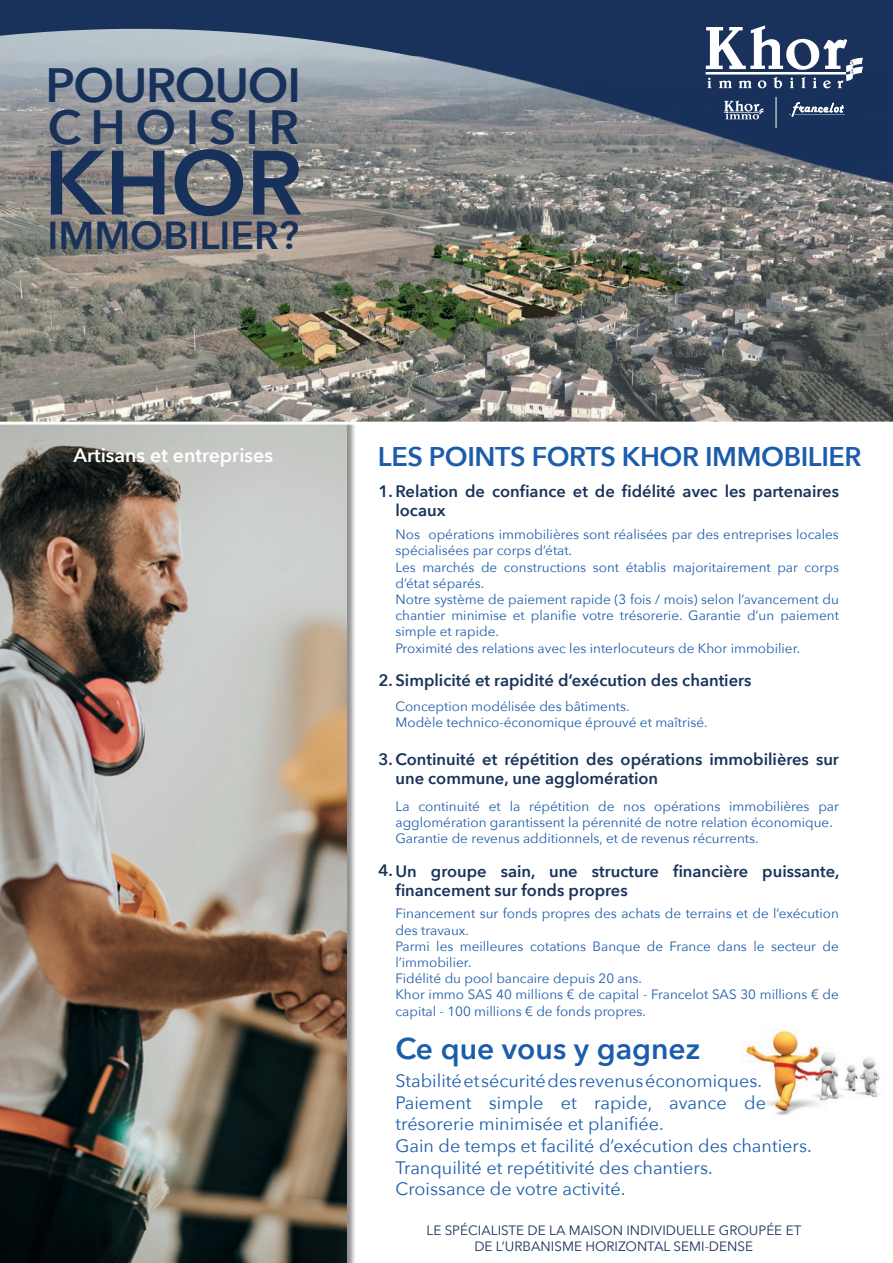
<style>
.page{position:relative;width:893px;height:1263px;background:#fff}
.page>*{position:absolute;margin:0;border:0;box-sizing:border-box;transform-origin:0 0}
.t1{font:600 90px "Avenir Next";color:#18315b}
.t2{font:600 48px/42px "Avenir Next";letter-spacing:-.02em;color:#18315b}
.t3{font:600 39px "Avenir Next";color:#18315b}
.t4{font:600 30px "Avenir Next";color:#1c5dab}
.t5{font:600 27px "Avenir Next";letter-spacing:-.015em;color:#1c5dab}
.t6{font:600 19.5px "Avenir Next";color:#fff}
.t7{font:18px/21.6px "Avenir Next";color:#1c5dab}
.t8{font:600 16.5px/19.8px "Avenir Next";color:#19325b}
.t9{font:13.5px/16.2px "Avenir Next";color:#1c5dab}
.t10{font:13.5px/16.2px "Avenir Next";color:#18315b;text-align:center}
</style>
<div class="page">
<div style="left:1px;top:418px;width:355px;height:845px;background:#231f20;opacity:.5"></div>
<img style="left:0;top:425px;width:347px;height:838px">
<img style="left:0;top:199px;width:893px;height:223px">
<svg style="left:0;top:0;width:893px;height:199px"></svg>
<hr style="left:0;top:422px;width:893px;height:3px;background:#fff">
<img style="left:743px;top:1029px;width:137px;height:86px">
<svg style="left:706px;top:26px;width:157px;height:62px"></svg>
<svg style="left:724px;top:100px;width:39px;height:19px"></svg>
<svg style="left:789px;top:102px;width:56px;height:15px"></svg>
<hr style="left:776px;top:97px;width:1px;height:31px;background:#fff">
<h2 class="t2" style="left:46px;top:64px;width:257px">POURQUOI<br>CHOISIR</h2>
<h1 class="t1" style="left:44px;top:128px;width:260px">KHOR</h1>
<h3 class="t3" style="left:47px;top:212px;width:253px">IMMOBILIER?</h3>
<h3 class="t6" style="left:73px;top:443px;width:201px">Artisans et entreprises</h3>
<h3 class="t5" style="left:378px;top:440px;width:485px">LES POINTS FORTS KHOR IMMOBILIER</h3>
<p class="t8" style="left:395px;top:481px;width:445px;text-indent:-17px">1. Relation de confiance et de fidélité avec les partenaires locaux</p>
<p class="t9" style="left:395px;top:526px;width:445px">Nos opérations immobilières sont réalisées par des entreprises locales spécialisées par corps d’état.<br>Les marchés de constructions sont établis majoritairement par corps d’état séparés.<br>Notre système de paiement rapide (3 fois / mois) selon l’avancement du chantier minimise et planifie votre trésorerie. Garantie d’un paiement simple et rapide.<br>Proximité des relations avec les interlocuteurs de Khor immobilier.</p>
<p class="t8" style="left:378px;top:671px;width:374px">2. Simplicité et rapidité d’exécution des chantiers</p>
<p class="t9" style="left:395px;top:698px;width:314px">Conception modélisée des bâtiments.<br>Modèle technico-économique éprouvé et maîtrisé.</p>
<p class="t8" style="left:395px;top:749px;width:445px;text-indent:-17px">3. Continuité et répétition des opérations immobilières sur une commune, une agglomération</p>
<p class="t9" style="left:395px;top:798px;width:445px">La continuité et la répétition de nos opérations immobilières par agglomération garantissent la pérennité de notre relation économique.<br>Garantie de revenus additionnels, et de revenus récurrents.</p>
<p class="t8" style="left:395px;top:861px;width:445px;text-indent:-17px">4. Un groupe sain, une structure financière puissante, financement sur fonds propres</p>
<p class="t9" style="left:395px;top:905px;width:445px">Financement sur fonds propres des achats de terrains et de l’exécution des travaux.<br>Parmi les meilleures cotations Banque de France dans le secteur de l’immobilier.<br>Fidélité du pool bancaire depuis 20 ans.<br>Khor immo SAS 40 millions € de capital - Francelot SAS 30 millions € de capital - 100 millions € de fonds propres.</p>
<h3 class="t4" style="left:395px;top:1030px;width:306px">Ce que vous y gagnez</h3>
<p class="t7" style="left:395px;top:1070px;width:418px">Stabilité et sécurité des revenus économiques.<br>Paiement simple et rapide, avance de trésorerie minimisée et planifiée.<br>Gain de temps et facilité d’exécution des chantiers.<br>Tranquilité et repétitivité des chantiers.<br>Croissance de votre activité.</p>
<p class="t10" style="left:426px;top:1222px;width:376px">LE SPÉCIALISTE DE LA MAISON INDIVIDUELLE GROUPÉE ET<br>DE L’URBANISME HORIZONTAL SEMI-DENSE</p>
</div>
